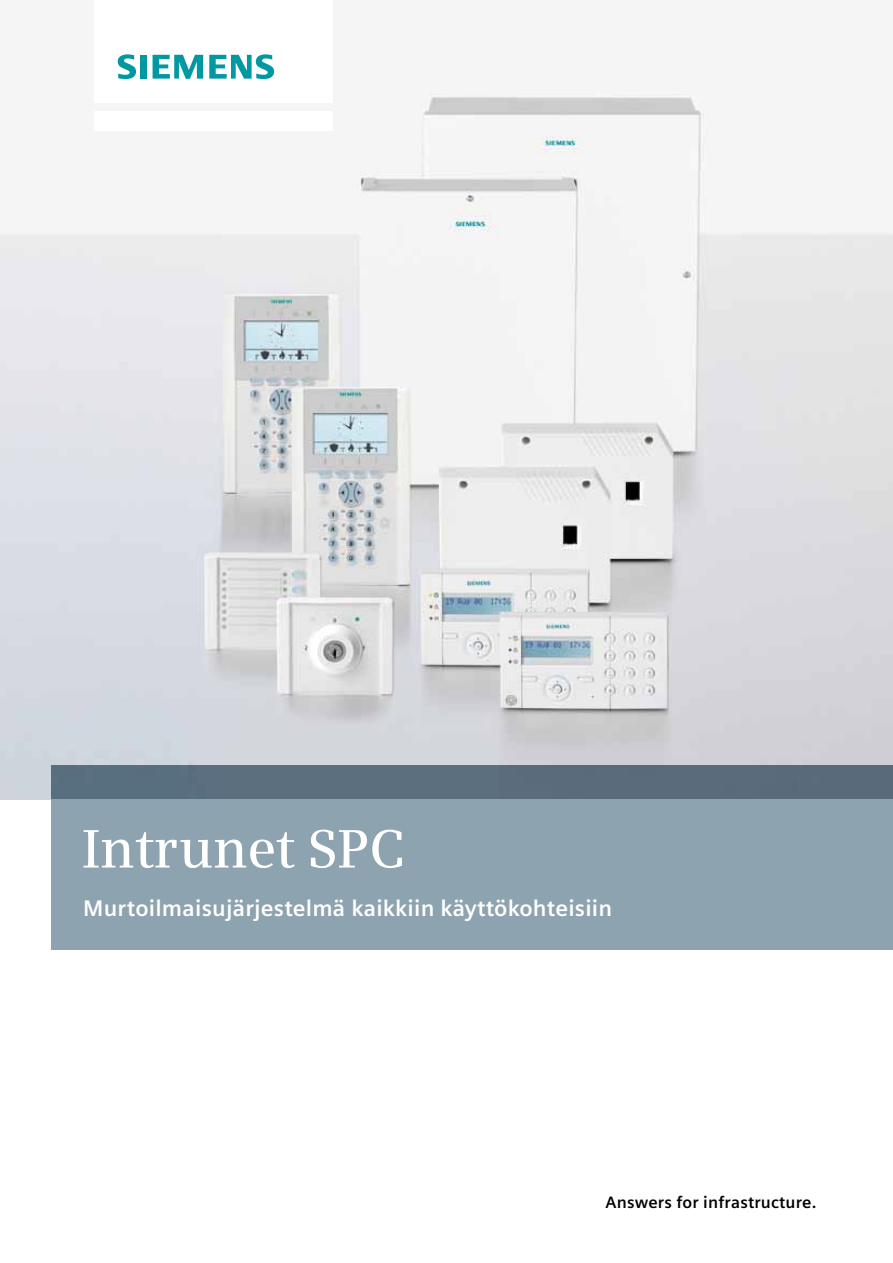
<style>
.page{position:relative;width:893px;height:1263px;background:#fff}
.page>*{position:absolute;margin:0;border:0;box-sizing:border-box;transform-origin:0 0}
.t1{font:600 54px "Siemens Serif";letter-spacing:-.01em;color:#fff}
.t2{font:700 22.5px "Siemens Sans";letter-spacing:.01em;color:#fff}
.t3{font:700 16.5px "Siemens Sans";letter-spacing:.01em;color:#000}
</style>
<div class="page">
<img style="left:0;top:93px;width:893px;height:706px">
<div style="left:94px;top:112px;width:239px;height:19px;background:#fff"></div>
<div style="left:94px;top:0;width:239px;height:102px;background:#fff"></div>
<svg style="left:118px;top:54px;width:18px;height:25px"></svg>
<div style="left:140px;top:55px;width:6px;height:24px;background:#0098a1"></div>
<svg style="left:153px;top:55px;width:50px;height:24px"></svg>
<svg style="left:209px;top:54px;width:65px;height:25px"></svg>
<div style="left:51px;top:765px;width:842px;height:34px;background:#5a6f7f"></div>
<div style="left:51px;top:799px;width:842px;height:151px;background:#8ea3b0"></div>
<h1 class="t1" style="left:82px;top:817px;width:325px">Intrunet SPC</h1>
<p class="t2" style="left:83px;top:896px;width:531px">Murtoilmaisujärjestelmä kaikkiin käyttökohteisiin</p>
<p class="t3" style="left:606px;top:1192px;width:212px">Answers for infrastructure.</p>
</div>
